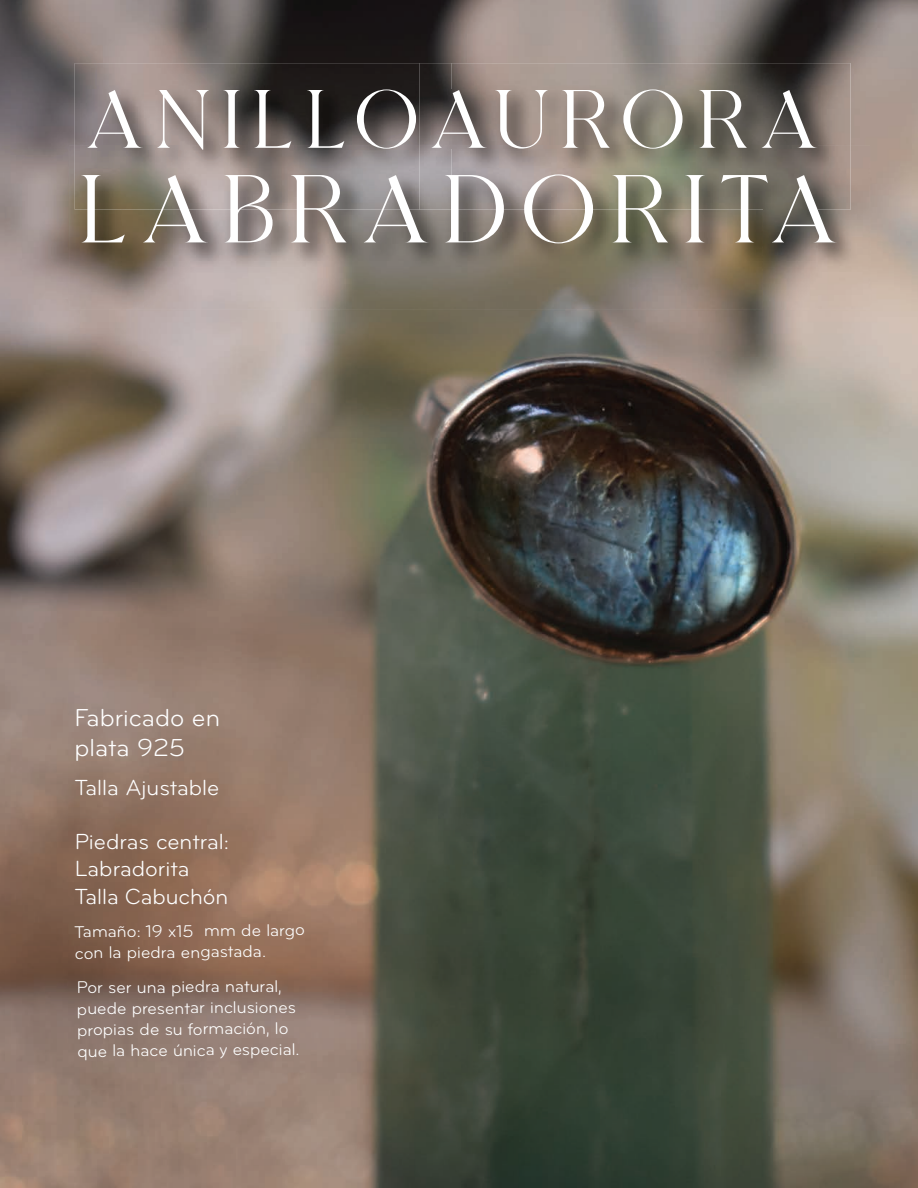
<style>
.page{position:relative;width:918px;height:1188px;background:#fff}
.page>*{position:absolute;margin:0;border:0;box-sizing:border-box;transform-origin:0 0}
.t1{font:99.3px "Moglan Demo";letter-spacing:.165em;color:#fff}
.t2{font:85.2px "Moglan Demo";letter-spacing:.165em;color:#fff}
.t3{font:25.5px/30.6px "Bryant";color:#fff}
.t4{font:22.65px/27.3px "Bryant";color:#fff}
.t5{font:17.55px/21.1px "Bryant";color:#fff}
</style>
<div class="page">
<img style="left:0;top:0;width:918px;height:1188px">
<img style="left:75px;top:63px;width:776px;height:147px">
<img style="left:87px;top:89px;width:329px;height:57px">
<img style="left:419px;top:63px;width:33px;height:147px">
<img style="left:431px;top:89px;width:386px;height:60px">
<img style="left:69px;top:146px;width:53px;height:163px">
<img style="left:817px;top:146px;width:53px;height:163px">
<img style="left:122px;top:210px;width:695px;height:99px">
<img style="left:87px;top:146px;width:329px;height:4px">
<img style="left:431px;top:146px;width:21px;height:3px">
<h2 class="t2" style="left:87px;top:86px;width:732px">ANILLOAURORA</h2>
<h1 class="t1" style="left:81px;top:171px;width:757px">LABRADORITA</h1>
<h3 class="t3" style="left:75px;top:702px;width:147px">Fabricado en plata 925</h3>
<p class="t4" style="left:75px;top:774px;width:146px">Talla Ajustable</p>
<p class="t4" style="left:75px;top:828px;width:156px">Piedras central:<br>Labradorita<br>Talla Cabuchón</p>
<p class="t5" style="left:74px;top:922px;width:232px;rotate:-1deg">Tamaño: 19 x15 mm de largo con la piedra engastada.</p>
<p class="t5" style="left:76px;top:978px;width:224px;rotate:-1deg">Por ser una piedra natural, puede presentar inclusiones propias de su formación, lo que la hace única y especial.</p>
</div>
